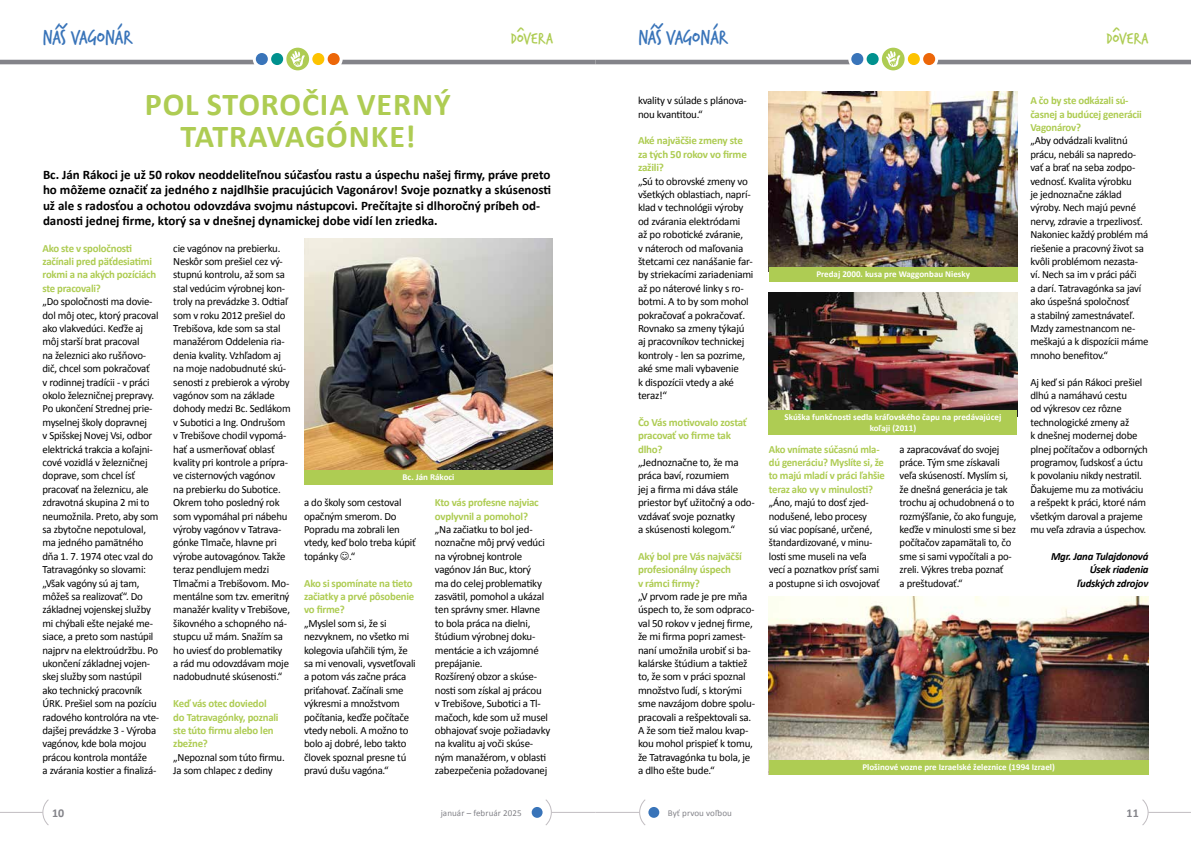
<style>
.page{position:relative;width:1191px;height:842px;background:#fff}
.page>*{position:absolute;margin:0;border:0;box-sizing:border-box;transform-origin:0 0}
.t1{font:700 32px/32px "Calibri";letter-spacing:.03em;color:#aecc53;text-align:center}
.t2{font:21px "Verveine";letter-spacing:-.02em;color:#3974b9}
.t3{font:17px "Verveine";color:#aecc53}
.t4{font:700 13px/15.6px "Calibri";color:#000}
.t5{font:700 12px "Calibri";color:#838389}
.t6{font:11px/13.4px "Calibri";letter-spacing:-.02em;color:#000}
.t7{font:700 11px/13.4px "Calibri";letter-spacing:-.02em;color:#aecc53}
.t8{font:italic 700 11px/13.4px "Calibri";letter-spacing:-.02em;color:#000;text-align:right}
.t9{font:700 9px/10.8px "Calibri";color:#fff;text-align:center}
.t10{font:9px "Calibri";letter-spacing:.01em;color:#838389}
</style>
<div class="page">
<div style="left:531px;top:807px;width:11px;height:11px;background:#3974b9;border-radius:50%"></div>
<div style="left:648px;top:807px;width:11px;height:11px;background:#3974b9;border-radius:50%"></div>
<svg style="left:42px;top:799px;width:7px;height:26px"></svg>
<svg style="left:1142px;top:799px;width:7px;height:26px"></svg>
<svg style="left:545px;top:799px;width:7px;height:27px"></svg>
<svg style="left:639px;top:799px;width:7px;height:27px"></svg>
<hr style="left:0;top:812px;width:43px;height:1px;background:#c1bdc1">
<hr style="left:1148px;top:812px;width:43px;height:1px;background:#c1bdc1">
<hr style="left:551px;top:812px;width:44px;height:1px;background:#c1bdc1">
<hr style="left:595px;top:812px;width:44px;height:1px;background:#c1bdc1">
<svg style="left:0;top:48px;width:1191px;height:22px"></svg>
<img style="left:304px;top:238px;width:249px;height:232px">
<img style="left:769px;top:91px;width:248px;height:177px">
<img style="left:769px;top:597px;width:379px;height:163px">
<img style="left:768px;top:292px;width:249px;height:118px">
<div style="left:304px;top:470px;width:249px;height:15px;background:#aecc53"></div>
<div style="left:769px;top:268px;width:248px;height:14px;background:#aecc53"></div>
<div style="left:769px;top:760px;width:379px;height:14px;background:#aecc53"></div>
<div style="left:768px;top:410px;width:249px;height:25px;background:#aecc53"></div>
<h2 class="t2" style="left:43px;top:22px;width:92px">NÁŠ VAGONÁR</h2>
<h2 class="t2" style="left:638px;top:22px;width:92px">NÁŠ VAGONÁR</h2>
<h3 class="t3" style="left:510px;top:26px;width:44px">DÔVERA</h3>
<h3 class="t3" style="left:1106px;top:26px;width:44px">DÔVERA</h3>
<h1 class="t1" style="left:145px;top:87px;width:307px">POL STOROČIA VERNÝ<br>TATRAVAGÓNKE!</h1>
<p class="t4" style="left:43px;top:166px;width:510px">Bc. Ján Rákoci je už 50 rokov neoddeliteľnou súčasťou rastu a úspechu našej firmy, práve preto ho môžeme označiť za jedného z najdlhšie pracujúcich Vagonárov! Svoje poznatky a skúsenosti už ale s radosťou a ochotou odovzdáva svojmu nástupcovi. Prečítajte si dlhoročný príbeh od&shy;danosti jednej firme, ktorý sa v dnešnej dynamickej dobe vidí len zriedka.</p>
<p class="t7" style="left:43px;top:241px;width:115px">Ako ste v spoločnosti začínali pred päťdesiatimi rokmi a na akých pozíciách ste pracovali?</p>
<p class="t6" style="left:43px;top:294px;width:118px">„Do spoločnosti ma dovie&shy;dol môj otec, ktorý pracoval ako vlakvedúci. Keďže aj môj starší brat pracoval<br>na železnici ako rušňovo&shy;dič, chcel som pokračovať<br>v rodinnej tradícii - v práci okolo železničnej prepravy.<br>Po ukončení Strednej prie&shy;myselnej školy dopravnej<br>v Spišskej Novej Vsi, odbor elektrická trakcia a koľajni&shy;cové vozidlá v železničnej doprave, som chcel ísť pracovať na železnicu, ale zdravotná skupina 2 mi to neumožnila. Preto, aby som sa zbytočne nepotuloval, ma jedného pamätného dňa 1. 7. 1974 otec vzal do<br>Tatravagónky so slovami: „Však vagóny sú aj tam, môžeš sa realizovať“. Do základnej vojenskej služby mi chýbali ešte nejaké me&shy;siace, a preto som nastúpil najprv na elektroúdržbu. Po ukončení základnej vojen&shy;skej služby som nastúpil ako technický pracovník<br>ÚRK. Prešiel som na pozíciu radového kontrolóra na vte&shy;dajšej prevádzke 3 - Výroba vagónov, kde bola mojou prácou kontrola montáže<br>a zvárania kostier a finalizá-</p>
<p class="t6" style="left:173px;top:241px;width:119px">cie vagónov na prebierku.<br>Neskôr som prešiel cez vý&shy;stupnú kontrolu, až som sa stal vedúcim výrobnej kon&shy;troly na prevádzke 3. Odtiaľ som v roku 2012 prešiel do<br>Trebišova, kde som sa stal manažérom Oddelenia ria&shy;denia kvality. Vzhľadom aj na moje nadobudnuté skú&shy;senosti z prebierok a výroby vagónov som na základe dohody medzi Bc. Sedlákom v Subotici a Ing. Ondrušom v Trebišove chodil vypomá&shy;hať a usmerňovať oblasť kvality pri kontrole a prípra&shy;ve cisternových vagónov<br>na prebierku do Subotice.<br>Okrem toho posledný rok som vypomáhal pri nábehu výroby vagónov v Tatrava&shy;gónke Tlmače, hlavne pri výrobe autovagónov. Takže teraz pendlujem medzi<br>Tlmačmi a Trebišovom. Mo&shy;mentálne som tzv. emeritný manažér kvality v Trebišove, šikovného a schopného ná&shy;stupcu už mám. Snažím sa ho uviesť do problematiky<br>a rád mu odovzdávam moje nadobudnuté skúsenosti.“</p>
<p class="t7" style="left:173px;top:696px;width:107px">Keď vás otec doviedol do Tatravagónky, poznali ste túto firmu alebo len zbežne?</p>
<p class="t6" style="left:173px;top:750px;width:113px">„Nepoznal som túto firmu.<br>Ja som chlapec z dediny</p>
<p class="t9" style="left:402px;top:471px;width:53px">Bc. Ján Rákoci</p>
<p class="t6" style="left:304px;top:495px;width:113px">a do školy som cestoval opačným smerom. Do<br>Popradu ma zobrali len vtedy, keď bolo treba kúpiť topánky .“</p>
<p class="t7" style="left:304px;top:576px;width:112px">Ako si spomínate na tieto začiatky a prvé pôsobenie vo firme?</p>
<p class="t6" style="left:304px;top:616px;width:113px">„Myslel som si, že si nezvyknem, no všetko mi kolegovia uľahčili tým, že sa mi venovali, vysvetľovali a potom vás začne práca priťahovať. Začínali sme výkresmi a množstvom počítania, keďže počítače vtedy neboli. A možno to bolo aj dobré, lebo takto človek spoznal presne tú pravú dušu vagóna.“</p>
<p class="t7" style="left:435px;top:495px;width:105px">Kto vás profesne najviac ovplyvnil a pomohol?</p>
<p class="t6" style="left:435px;top:522px;width:117px">„Na začiatku to bol jed&shy;noznačne môj prvý vedúci na výrobnej kontrole vagónov Ján Buc, ktorý<br>ma do celej problematiky zasvätil, pomohol a ukázal ten správny smer. Hlavne to bola práca na dielni, štúdium výrobnej doku&shy;mentácie a ich vzájomné prepájanie.<br>Rozšírený obzor a skúse&shy;nosti som získal aj prácou<br>v Trebišove, Subotici a Tl&shy;mačoch, kde som už musel obhajovať svoje požiadavky na kvalitu aj voči skúse&shy;ným manažérom, v oblasti zabezpečenia požadovanej</p>
<p class="t6" style="left:638px;top:93px;width:110px">kvality v súlade s plánova&shy;nou kvantitou.“</p>
<p class="t7" style="left:638px;top:134px;width:110px">Aké najväčšie zmeny ste za tých 50 rokov vo firme zažili?</p>
<p class="t6" style="left:638px;top:174px;width:117px">„Sú to obrovské zmeny vo všetkých oblastiach, naprí&shy;klad v technológii výroby od zvárania elektródami<br>až po robotické zváranie,<br>v náteroch od maľovania štetcami cez nanášanie far&shy;by striekacími zariadeniami až po náterové linky s ro&shy;botmi. A to by som mohol pokračovať a pokračovať.<br>Rovnako sa zmeny týkajú aj pracovníkov technickej kontroly - len sa pozrime, aké sme mali vybavenie<br>k dispozícii vtedy a aké teraz!“</p>
<p class="t7" style="left:638px;top:415px;width:110px">Čo Vás motivovalo zostať pracovať vo firme tak dlho?</p>
<p class="t6" style="left:638px;top:455px;width:118px">„Jednoznačne to, že ma práca baví, rozumiem<br>jej a firma mi dáva stále priestor byť užitočný a odo&shy;vzdávať svoje poznatky<br>a skúsenosti kolegom.“</p>
<p class="t7" style="left:638px;top:549px;width:105px">Aký bol pre Vás najväčší profesionálny úspech<br>v rámci firmy?</p>
<p class="t6" style="left:638px;top:589px;width:119px">„V prvom rade je pre mňa úspech to, že som odpraco&shy;val 50 rokov v jednej firme, že mi firma popri zamest&shy;naní umožnila urobiť si ba&shy;kalárske štúdium a taktiež to, že som v práci spoznal množstvo ľudí, s ktorými sme navzájom dobre spolu&shy;pracovali a rešpektovali sa.<br>A že som tiež malou kvap&shy;kou mohol prispieť k tomu, že Tatravagónka tu bola, je a dlho ešte bude.“</p>
<p class="t9" style="left:816px;top:269px;width:155px">Predaj 2000. kusa pre Waggonbau Niesky</p>
<p class="t9" style="left:784px;top:411px;width:218px">Skúška funkčnosti sedla kráľovského čapu na predávajúcej koľaji (2011)</p>
<p class="t7" style="left:769px;top:442px;width:118px">Ako vnímate súčasnú mla&shy;dú generáciu? Myslíte si, že to majú mladí v práci ľahšie teraz ako vy v minulosti?</p>
<p class="t6" style="left:769px;top:495px;width:112px">„Áno, majú to dosť zjed&shy;nodušené, lebo procesy<br>sú viac popísané, určené, štandardizované, v minu&shy;losti sme museli na veľa vecí a poznatkov prísť sami a postupne si ich osvojovať</p>
<p class="t6" style="left:899px;top:442px;width:118px">a zapracovávať do svojej práce. Tým sme získavali veľa skúseností. Myslím si, že dnešná generácia je tak trochu aj ochudobnená o to rozmýšľanie, čo ako funguje, keďže v minulosti sme si bez počítačov zapamätali to, čo sme si sami vypočítali a po&shy;zreli. Výkres treba poznať<br>a preštudovať.“</p>
<p class="t7" style="left:1030px;top:93px;width:113px">A čo by ste odkázali sú&shy;časnej a budúcej generácii<br>Vagonárov?</p>
<p class="t6" style="left:1030px;top:134px;width:119px">„Aby odvádzali kvalitnú prácu, nebáli sa napredo&shy;vať a brať na seba zodpo&shy;vednosť. Kvalita výrobku<br>je jednoznačne základ výroby. Nech majú pevné nervy, zdravie a trpezlivosť.<br>Nakoniec každý problém má riešenie a pracovný život sa kvôli problémom nezasta&shy;ví. Nech sa im v práci páči<br>a darí. Tatravagónka sa javí ako úspešná spoločnosť<br>a stabilný zamestnávateľ.<br>Mzdy zamestnancom ne&shy;meškajú a k dispozícii máme mnoho benefitov.“</p>
<p class="t6" style="left:1030px;top:375px;width:119px">Aj keď si pán Rákoci prešiel dlhú a namáhavú cestu<br>od výkresov cez rôzne technologické zmeny až<br>k dnešnej modernej dobe plnej počítačov a odborných programov, ľudskosť a úctu k povolaniu nikdy nestratil.<br>Ďakujeme mu za motiváciu a rešpekt k práci, ktoré nám všetkým daroval a prajeme mu veľa zdravia a úspechov.</p>
<p class="t8" style="left:1051px;top:549px;width:99px">Mgr. Jana Tulajdonová<br>Úsek riadenia ľudských zdrojov</p>
<p class="t9" style="left:862px;top:761px;width:194px">Plošinové vozne pre Izraelské železnice (1994 Izrael)</p>
<p class="t5" style="left:52px;top:804px;width:14px">10</p>
<p class="t10" style="left:441px;top:806px;width:83px">január – február 2025</p>
<p class="t5" style="left:1126px;top:804px;width:14px">11</p>
<p class="t10" style="left:668px;top:806px;width:66px">Byť prvou voľbou</p>
</div>
